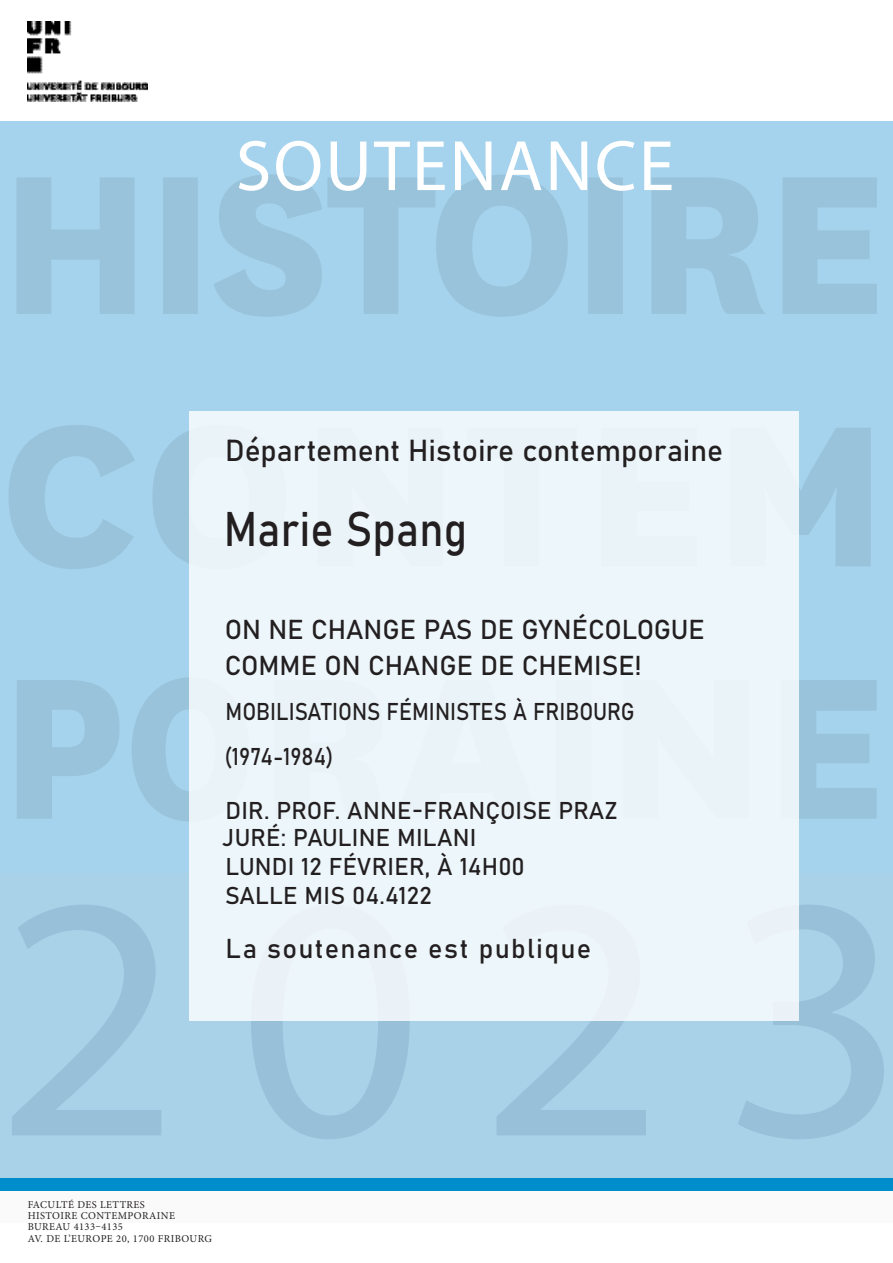
<style>
.page{position:relative;width:893px;height:1263px;background:#fff}
.page>*{position:absolute;margin:0;border:0;box-sizing:border-box;transform-origin:0 0}
.t1{font:72px "Myriad Pro";letter-spacing:.03em;color:#fff}
.t2{font:48px "Bahnschrift";letter-spacing:.005em;color:#231f20;scale:.9 1}
.t3{font:30px "Bahnschrift";letter-spacing:-.005em;color:#231f20}
.t4{font:27px/36px "Bahnschrift";letter-spacing:.005em;color:#231f20}
.t5{font:27px "Bahnschrift";letter-spacing:.05em;color:#231f20}
.t6{font:24px "Bahnschrift";letter-spacing:.005em;color:#231f20}
.t7{font:24px "Bahnschrift";letter-spacing:.005em;color:#231f20;scale:.9 1}
.Bereich_Departement{font:10.5px "Minion Pro";letter-spacing:.04em;color:#231f20}
.Fakultät{font:10.5px "Minion Pro";letter-spacing:.04em;color:#231f20}
.Adresse{font:10.5px "Minion Pro";letter-spacing:.04em;color:#231f20}
</style>
<div class="page">
<div style="left:0;top:121px;width:893px;height:1070px;background:#a5d2ec"></div>
<img style="left:28px;top:21px;width:119px;height:80px">
<div style="left:0;top:1178px;width:893px;height:13px;background:#008dcb"></div>
<svg style="left:17px;top:677px;width:860px;height:144px;fill:#99c3db"></svg>
<svg style="left:9px;top:425px;width:862px;height:144px;fill:#99c3db"></svg>
<svg style="left:17px;top:175px;width:860px;height:142px;fill:#99c3db"></svg>
<div style="left:189px;top:412px;width:609px;height:608px;background:#edf6fb"></div>
<p class="t1" style="left:236px;top:122px;width:440px">SOUTENANCE</p>
<p class="t3" style="left:225px;top:428px;width:500px">Département Histoire contemporaine</p>
<p class="t2" style="left:224px;top:492px;width:272px">Marie Spang</p>
<p class="t4" style="left:225px;top:610px;width:481px">ON NE CHANGE PAS DE GYNÉCOLOGUE<br>COMME ON CHANGE DE CHEMISE!</p>
<p class="t7" style="left:225px;top:693px;width:456px">MOBILISATIONS FÉMINISTES À FRIBOURG</p>
<p class="t7" style="left:225px;top:738px;width:123px">(1974-1984)</p>
<p class="t6" style="left:226px;top:792px;width:393px">DIR. PROF. ANNE-FRANÇOISE PRAZ</p>
<p class="t6" style="left:222px;top:819px;width:256px">JURÉ: PAULINE MILANI</p>
<p class="t6" style="left:226px;top:848px;width:301px">LUNDI 12 FÉVRIER, À 14H00</p>
<p class="t6" style="left:225px;top:877px;width:208px">SALLE MIS 04.4122</p>
<p class="t5" style="left:225px;top:928px;width:367px">La soutenance est publique</p>
<p class="Fakultät" style="left:28px;top:1197px;width:119px">FACULTÉ DES LETTRES</p>
<p class="Bereich_Departement" style="left:28px;top:1209px;width:149px">HISTOIRE CONTEMPORAINE</p>
<p class="Adresse" style="left:28px;top:1220px;width:97px">BUREAU 4133–4135</p>
<p class="Bereich_Departement" style="left:28px;top:1231px;width:186px">AV. DE L’EUROPE 20, 1700 FRIBOURG</p>
</div>
